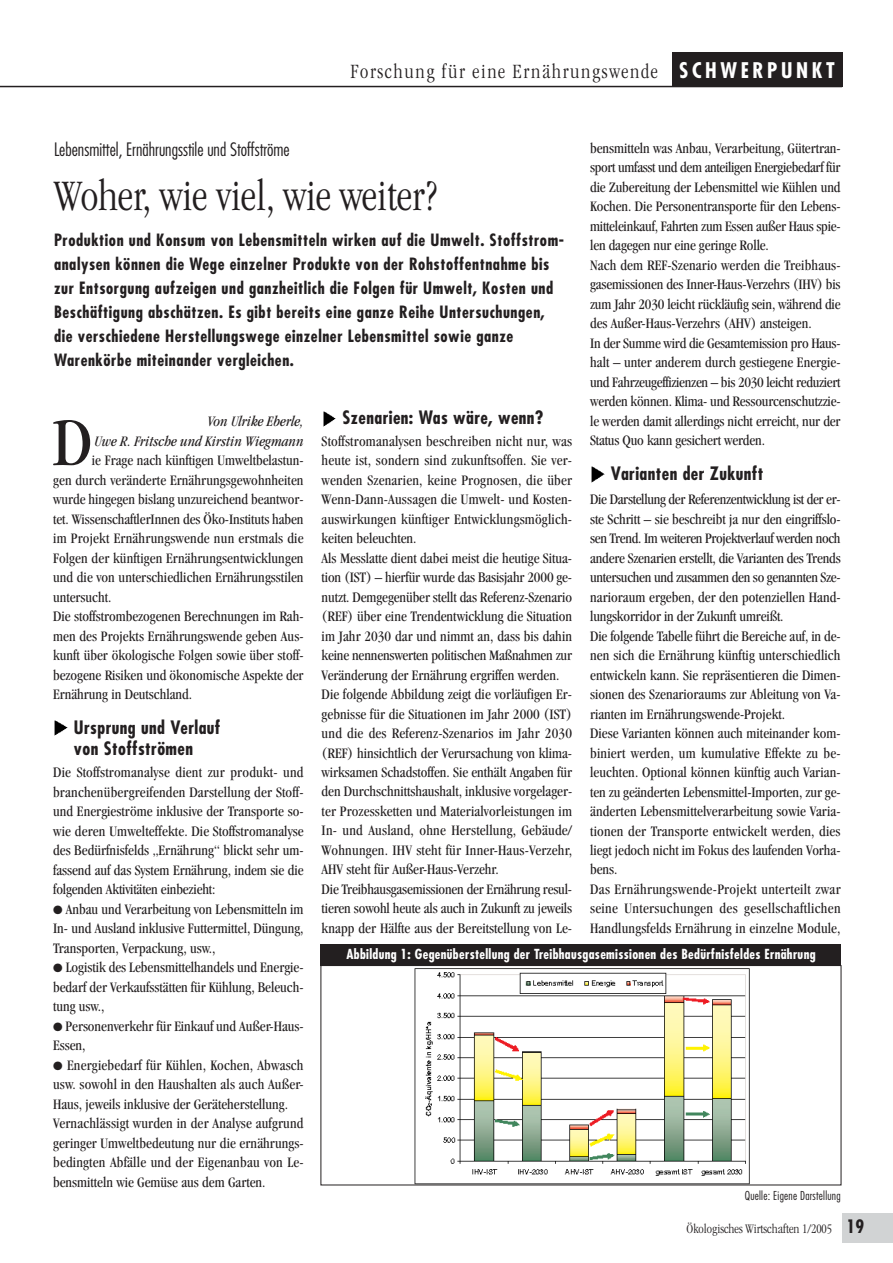
<style>
.page{position:relative;width:893px;height:1263px;background:#fff}
.page>*{position:absolute;margin:0;border:0;box-sizing:border-box;transform-origin:0 0}
.t1{font:condensed 70.05px "Garamond";color:#231f20}
.t2{font:300 condensed 45px "Garamond";color:#231f20}
.t3{font:300 condensed 21px "Garamond";letter-spacing:.08em;color:#231f20}
.t4{font:700 condensed 18px/21px "Futura";letter-spacing:.025em;color:#231f20}
.t5{font:300 condensed 18px "Futura";color:#231f20}
.t6{font:700 condensed 16.5px/24px "Futura";letter-spacing:.035em;color:#231f20}
.t7{font:condensed 15px/19.5px "Garamond";color:#231f20}
.t8{font:italic condensed 15px/19.5px "Garamond";color:#231f20;text-align:right}
.t9{font:700 condensed 13.5px "Futura";letter-spacing:.025em;color:#fff}
.t10{font:300 condensed 13.5px "Garamond";color:#231f20}
.t11{font:300 condensed 12px "Futura";letter-spacing:.02em;color:#231f20}
.s1{font-family:"Futura";font-weight:700;color:#fff}
.s2{font-family:"Futura";font-weight:700;font-size:18px}
</style>
<div class="page">
<div style="left:842px;top:1213px;width:50px;height:30px;background:#d1d3d4"></div>
<div style="left:672px;top:53px;width:170px;height:34px;background:#231f20"></div>
<hr style="left:0;top:86px;width:842px;height:1px;background:#231f20">
<img style="left:591px;top:467px;width:13px;height:15px">
<img style="left:323px;top:411px;width:13px;height:16px">
<img style="left:55px;top:720px;width:12px;height:16px">
<img style="left:414px;top:968px;width:336px;height:215px">
<div style="left:321px;top:944px;width:520px;height:22px;background:#231f20"></div>
<h3 class="t3" style="left:350px;top:63px;width:486px">Forschung für eine Ernährungswende <span class="s1">SCHWERPUNKT</span></h3>
<p class="t5" style="left:54px;top:141px;width:237px">Lebensmittel, Ernährungsstile und Stoffströme</p>
<h2 class="t2" style="left:54px;top:178px;width:384px">Woher, wie viel, wie weiter?</h2>
<p class="t6" style="left:54px;top:230px;width:511px">Produktion und Konsum von Lebensmitteln wirken auf die Umwelt. Stoffstrom&shy;analysen können die Wege einzelner Produkte von der Rohstoffentnahme bis zur Entsorgung aufzeigen und ganzheitlich die Folgen für Umwelt, Kosten und Beschäftigung abschätzen. Es gibt bereits eine ganze Reihe Untersuchungen, die verschiedene Herstellungswege einzelner Lebensmittel sowie ganze Warenkörbe miteinander vergleichen.</p>
<p class="t7" style="left:590px;top:140px;width:252px">bensmitteln was Anbau, Verarbeitung, Gütertran&shy;sport umfasst und dem anteiligen Energiebedarf für die Zubereitung der Lebensmittel wie Kühlen und Kochen. Die Personentransporte für den Lebens&shy;mitteleinkauf, Fahrten zum Essen außer Haus spie&shy;len dagegen nur eine geringe Rolle.<br>Nach dem REF-Szenario werden die Treibhaus&shy;gasemissionen des Inner-Haus-Verzehrs (IHV) bis zum Jahr 2030 leicht rückläufig sein, während die des Außer-Haus-Verzehrs (AHV) ansteigen.<br>In der Summe wird die Gesamtemission pro Haus&shy;halt – unter anderem durch gestiegene Energie&shy;und Fahrzeugeffizienzen – bis 2030 leicht reduziert werden können. Klima- und Ressourcenschutzzie&shy;le werden damit allerdings nicht erreicht, nur der Status Quo kann gesichert werden.</p>
<p class="t4" style="left:611px;top:464px;width:154px">Varianten der Zukunft</p>
<p class="t7" style="left:590px;top:491px;width:252px">Die Darstellung der Referenzentwicklung ist der er&shy;ste Schritt – sie beschreibt ja nur den eingriffslo&shy;sen Trend. Im weiteren Projektverlauf werden noch andere Szenarien erstellt, die Varianten des Trends untersuchen und zusammen den so genannten Sze&shy;narioraum ergeben, der den potenziellen Hand&shy;lungskorridor in der Zukunft umreißt.<br>Die folgende Tabelle führt die Bereiche auf, in de&shy;nen sich die Ernährung künftig unterschiedlich entwickeln kann. Sie repräsentieren die Dimen&shy;sionen des Szenarioraums zur Ableitung von Va&shy;rianten im Ernährungswende-Projekt.<br>Diese Varianten können auch miteinander kom&shy;biniert werden, um kumulative Effekte zu be&shy;leuchten. Optional können künftig auch Varian&shy;ten zu geänderten Lebensmittel-Importen, zur ge&shy;änderten Lebensmittelverarbeitung sowie Varia&shy;tionen der Transporte entwickelt werden, dies liegt jedoch nicht im Fokus des laufenden Vorha&shy;bens.<br>Das Ernährungswende-Projekt unterteilt zwar seine Untersuchungen des gesellschaftlichen Handlungsfelds Ernährung in einzelne Module,</p>
<p class="t4" style="left:342px;top:409px;width:202px">Szenarien: Was wäre, wenn?</p>
<p class="t7" style="left:321px;top:432px;width:252px">Stoffstromanalysen beschreiben nicht nur, was heute ist, sondern sind zukunftsoffen. Sie ver&shy;wenden Szenarien, keine Prognosen, die über Wenn-Dann-Aussagen die Umwelt- und Kosten&shy;auswirkungen künftiger Entwicklungsmöglich&shy;keiten beleuchten.<br>Als Messlatte dient dabei meist die heutige Situa&shy;tion (IST) – hierfür wurde das Basisjahr 2000 ge&shy;nutzt. Demgegenüber stellt das Referenz-Szenario (REF) über eine Trendentwicklung die Situation im Jahr 2030 dar und nimmt an, dass bis dahin keine nennenswerten politischen Maßnahmen zur Veränderung der Ernährung ergriffen werden.<br>Die folgende Abbildung zeigt die vorläufigen Er&shy;gebnisse für die Situationen im Jahr 2000 (IST) und die des Referenz-Szenarios im Jahr 2030 (REF) hinsichtlich der Verursachung von klima&shy;wirksamen Schadstoffen. Sie enthält Angaben für den Durchschnittshaushalt, inklusive vorgelager&shy;ter Prozessketten und Materialvorleistungen im In- und Ausland, ohne Herstellung, Gebäude/ Wohnungen. IHV steht für Inner-Haus-Verzehr, AHV steht für Außer-Haus-Verzehr.<br>Die Treibhausgasemissionen der Ernährung resul&shy;tieren sowohl heute als auch in Zukunft zu jeweils knapp der Hälfte aus der Bereitstellung von Le-</p>
<h1 class="t1" style="left:53px;top:415px;width:40px">D</h1>
<p class="t8" style="left:94px;top:413px;width:211px">Von Ulrike Eberle,<br>Uwe R. Fritsche und Kirstin Wiegmann</p>
<p class="t7" style="left:53px;top:452px;width:252px;text-indent:39px">ie Frage nach künftigen Umweltbelastun&shy;gen durch veränderte Ernährungsgewohnheiten wurde hingegen bislang unzureichend beantwor&shy;tet. WissenschaftlerInnen des Öko-Instituts haben im Projekt Ernährungswende nun erstmals die Folgen der künftigen Ernährungsentwicklungen und die von unterschiedlichen Ernährungsstilen untersucht.<br>Die stoffstrombezogenen Berechnungen im Rah&shy;men des Projekts Ernährungswende geben Aus&shy;kunft über ökologische Folgen sowie über stoff&shy;bezogene Risiken und ökonomische Aspekte der Ernährung in Deutschland.</p>
<p class="t4" style="left:74px;top:718px;width:148px">Ursprung und Verlauf von Stoffströmen</p>
<p class="t7" style="left:53px;top:764px;width:252px;text-align:justify">Die Stoffstromanalyse dient zur produkt- und branchenübergreifenden Darstellung der Stoff&shy;und Energieströme inklusive der Transporte so&shy;wie deren Umwelteffekte. Die Stoffstromanalyse des Bedürfnisfelds „Ernährung“ blickt sehr um&shy;fassend auf das System Ernährung, indem sie die folgenden Aktivitäten einbezieht:</p>
<p class="t7" style="left:53px;top:900px;width:252px;text-align:justify">● Anbau und Verarbeitung von Lebensmitteln im In- und Ausland inklusive Futtermittel, Düngung, Transporten, Verpackung, usw.,</p>
<p class="t7" style="left:53px;top:959px;width:252px;text-align:justify">● Logistik des Lebensmittelhandels und Energie&shy;bedarf der Verkaufsstätten für Kühlung, Beleuch&shy;tung usw.,</p>
<p class="t7" style="left:53px;top:1017px;width:252px">● Personenverkehr für Einkauf und Außer-Haus-<br>Essen,</p>
<p class="t7" style="left:53px;top:1056px;width:252px">● Energiebedarf für Kühlen, Kochen, Abwasch usw. sowohl in den Haushalten als auch Außer-Haus, jeweils inklusive der Geräteherstellung.<br>Vernachlässigt wurden in der Analyse aufgrund geringer Umweltbedeutung nur die ernährungs&shy;bedingten Abfälle und der Eigenanbau von Le&shy;bensmitteln wie Gemüse aus dem Garten.</p>
<p class="t9" style="left:346px;top:948px;width:471px">Abbildung 1: Gegenüberstellung der Treibhausgasemissionen des Bedürfnisfeldes Ernährung</p>
<p class="t11" style="left:744px;top:1190px;width:97px">Quelle: Eigene Darstellung</p>
<p class="t10" style="left:686px;top:1223px;width:179px">Ökologisches Wirtschaften 1/2005 <span class="s2">19</span></p>
</div>
